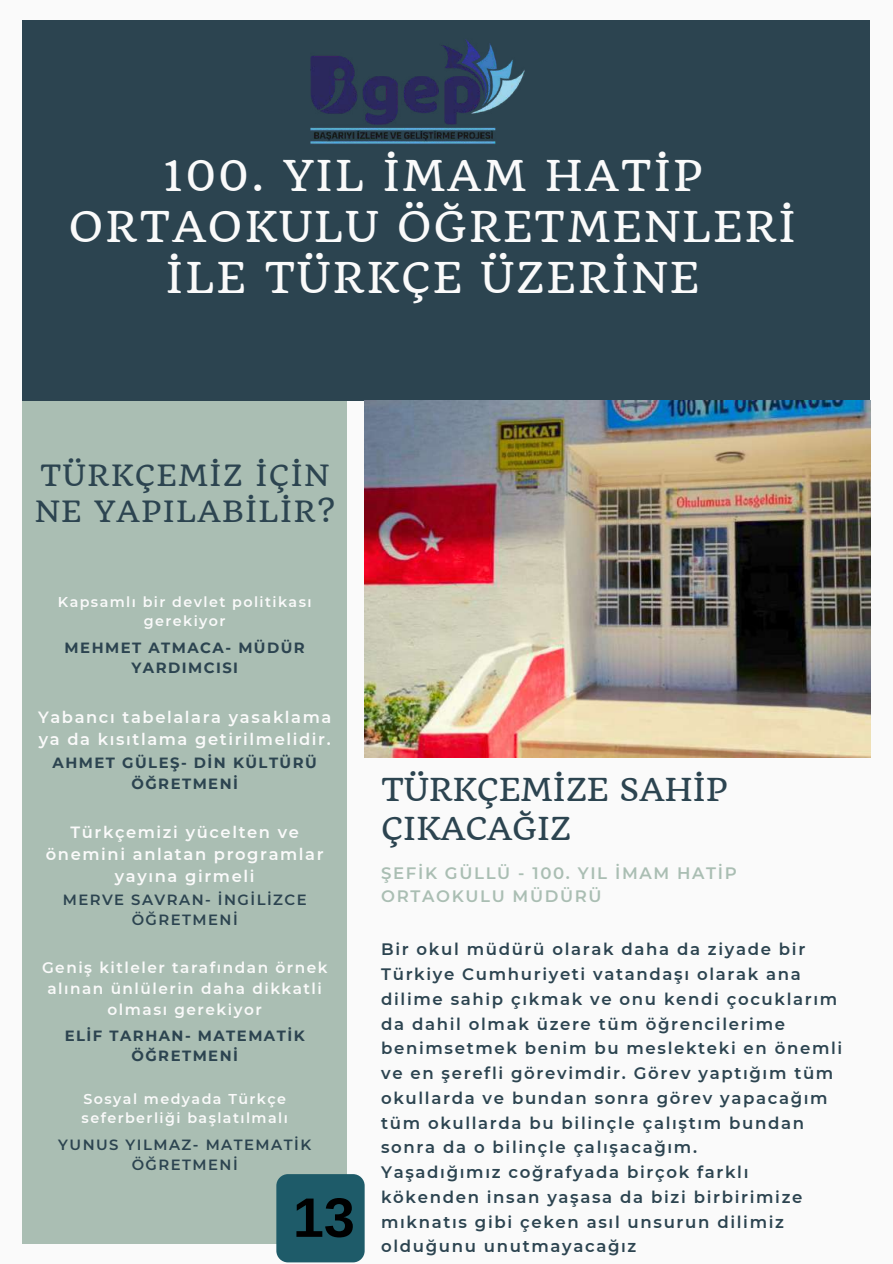
<style>
.page{position:relative;width:893px;height:1264px;background:#fff}
.page>*{position:absolute;margin:0;border:0;box-sizing:border-box;transform-origin:0 0}
.t1{font:700 55.65px "Arimo";color:#000}
.t2{font:41.4px/50.7px "Quando";letter-spacing:.05em;color:#fafafa;text-align:center}
.t3{font:30.9px/39.3px "Quando";color:#2c4450}
.t4{font:28.65px/36.3px "Quando";letter-spacing:.05em;color:#2c4450}
.t5{font:600 16.5px/24.8px "Montserrat";letter-spacing:.1em;color:#2c4450}
.t6{font:600 16.5px/22.5px "Montserrat";letter-spacing:.1em;color:#aabeb3}
.t7{font:600 16.35px/22.2px "Montserrat";letter-spacing:.1em;color:#fafafa}
.t8{font:600 15.3px/21.1px "Montserrat";letter-spacing:.1em;color:#fafafa;text-align:center}
.t9{font:700 14.85px/20.1px "Montserrat";letter-spacing:.1em;color:#2c4450;text-align:center}
.t10{font:600 14.85px/20.1px "Montserrat";letter-spacing:.1em;color:#2c4450;text-align:center}
.t11{font:600 14.25px/19.2px "Montserrat";letter-spacing:.1em;color:#fafafa;text-align:center}
</style>
<div class="page">
<div style="left:0;top:0;width:892px;height:1263px;background:#fafafa"></div>
<div style="left:22px;top:20px;width:848px;height:380px;background:#2c4450"></div>
<div style="left:23px;top:402px;width:324px;height:841px;background:#aabeb3"></div>
<img style="left:364px;top:400px;width:506px;height:357px">
<img style="left:311px;top:39px;width:213px;height:105px">
<div style="left:276px;top:1174px;width:88px;height:88px;background:#1e5b69;border-radius:12px"></div>
<h2 class="t2" style="left:58px;top:133px;width:715px">100. YIL ORTAOKULU<br>ÖĞRETMENLERİ İLE TÜRKÇE<br>ÜZERİNE</h2>
<h2 class="t2" style="left:83px;top:141px;width:715px">100. YIL ORTAOKULU<br>ÖĞRETMENLERİ İLE TÜRKÇE<br>ÜZERİNE</h2>
<h2 class="t2" style="left:69px;top:151px;width:728px">100. YIL İMAM HATİP<br>ORTAOKULU ÖĞRETMENLERİ<br>İLE TÜRKÇE ÜZERİNE</h2>
<h3 class="t4" style="left:35px;top:457px;width:301px">TÜRKÇEMİZ İÇİN<br>NE YAPILABİLİR?</h3>
<p class="t11" style="left:58px;top:592px;width:255px">Kapsamlı bir devlet politikası gerekiyor</p>
<p class="t9" style="left:65px;top:637px;width:242px">MEHMET ATMACA- MÜDÜR<br>YARDIMCISI</p>
<p class="t7" style="left:38px;top:705px;width:295px">Yabancı tabelalara yasaklama ya da kısıtlama getirilmelidir.</p>
<p class="t9" style="left:53px;top:753px;width:266px">AHMET GÜLEŞ- DİN KÜLTÜRÜ<br>ÖĞRETMENİ</p>
<p class="t7" style="left:46px;top:820px;width:279px;text-align:center">Türkçemizi yücelten ve önemini anlatan programlar yayına girmeli</p>
<p class="t10" style="left:63px;top:889px;width:245px">MERVE SAVRAN- İNGİLİZCE<br>ÖĞRETMENİ</p>
<p class="t8" style="left:42px;top:956px;width:287px">Geniş kitleler tarafından örnek alınan ünlülerin daha dikkatli olması gerekiyor</p>
<p class="t9" style="left:65px;top:1025px;width:241px">ELİF TARHAN- MATEMATİK<br>ÖĞRETMENİ</p>
<p class="t11" style="left:82px;top:1089px;width:208px;text-align:left">Sosyal medyada Türkçe seferberliği başlatılmalı</p>
<p class="t10" style="left:58px;top:1134px;width:254px">YUNUS YILMAZ- MATEMATİK<br>ÖĞRETMENİ</p>
<h1 class="t1" style="left:293px;top:1186px;width:63px">13</h1>
<h3 class="t3" style="left:381px;top:769px;width:348px">TÜRKÇEMİZE SAHİP<br>ÇIKACAĞIZ</h3>
<p class="t6" style="left:381px;top:862px;width:357px">ŞEFİK GÜLLÜ - 100. YIL İMAM HATİP<br>ORTAOKULU MÜDÜRÜ</p>
<p class="t5" style="left:381px;top:936px;width:460px">Bir okul müdürü olarak daha da ziyade bir Türkiye Cumhuriyeti vatandaşı olarak ana dilime sahip çıkmak ve onu kendi çocuklarım da dahil olmak üzere tüm öğrencilerime benimsetmek benim bu meslekteki en önemli ve en şerefli görevimdir. Görev yaptığım tüm okullarda ve bundan sonra görev yapacağım tüm okullarda bu bilinçle çalıştım bundan sonra da o bilinçle çalışacağım.<br>Yaşadığımız coğrafyada birçok farklı kökenden insan yaşasa da bizi birbirimize mıknatıs gibi çeken asıl unsurun dilimiz olduğunu unutmayacağız</p>
</div>
